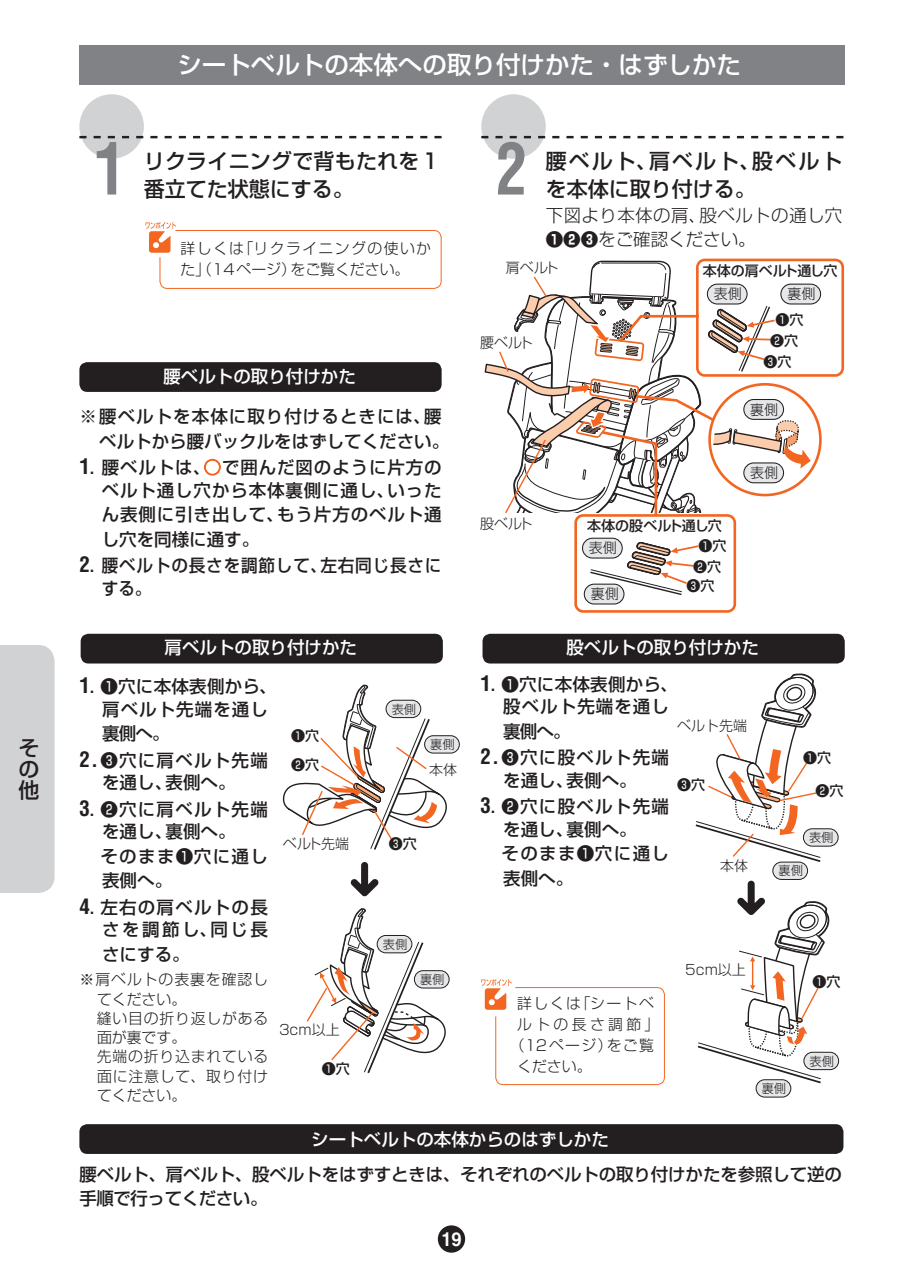
<style>
.page{position:relative;width:903px;height:1275px;background:#fff}
.page>*{position:absolute;margin:0;border:0;box-sizing:border-box;transform-origin:0 0}
.t1{font:700 condensed 70px "Helvetica LT Std";color:#808285;scale:.9 1}
.t2{font:500 24.5px "Shin Go Pro";color:#fff}
.t3{font:500 21px/21px "Shin Go Pro";letter-spacing:.01em;color:#231f20;text-align:justify}
.t4{font:500 21px/28px "Shin Go Pro";letter-spacing:.095em;color:#231f20}
.t5{font:700 19.25px "Helvetica LT Std";color:#fff;scale:.95 1}
.t6{font:500 17.5px/22.8px "Shin Go Pro";letter-spacing:.05em;color:#231f20}
.t7{font:500 17.5px/22.8px "Shin Go Pro";letter-spacing:.07em;color:#231f20}
.t8{font:500 17.5px/24.5px "Shin Go Pro";letter-spacing:-.01em;color:#231f20}
.t9{font:500 17.5px "Shin Go Pro";color:#fff}
.t10{font:500 17.5px/24.5px "Shin Go Pro";color:#231f20}
.t11{font:300 17.5px/24.5px "Shin Go Pro";letter-spacing:.025em;color:#231f20}
.t12{font:500 17.5px/24.5px "Shin Go Pro";letter-spacing:.08em;color:#231f20}
.t13{font:300 14.88px/19.2px "Shin Go Pro";letter-spacing:.055em;color:#231f20}
.t14{font:300 14.88px/21px "Shin Go Pro";letter-spacing:.095em;color:#231f20}
.t15{font:300 14.88px "Shin Go Pro";letter-spacing:.085em;color:#231f20}
.t16{font:300 14.88px "Shin Go Pro";letter-spacing:.225em;color:#231f20}
.t17{font:300 14px "Shin Go Pro";color:#231f20}
.t18{font:500 14px/29.4px "Shin Go Pro";color:#231f20}
.t19{font:300 12.25px "Shin Go Pro";color:#231f20}
.s1{font-family:"Helvetica LT Std";font-weight:700;font-stretch:condensed;font-size:21px}
.s2{font-weight:700}
</style>
<div class="page">
<div style="left:0;top:645px;width:55px;height:248px;background:#d1d2d4"></div>
<div style="left:79px;top:1124px;width:764px;height:30px;background:#231f20;border-radius:8px"></div>
<div style="left:438px;top:1225px;width:27px;height:28px;background:#231f20;border-radius:50%"></div>
<div style="left:80px;top:95px;width:63px;height:63px;background:#d1d2d4;border-radius:50%"></div>
<div style="left:79px;top:94px;width:65px;height:65px;border:2px solid #d1d2d4;border-radius:50%"></div>
<svg style="left:79px;top:136px;width:363px;height:2px"></svg>
<div style="left:781px;top:284px;width:39px;height:20px;background:#e6e7e9;border-radius:10px"></div>
<div style="left:780px;top:284px;width:41px;height:20px;border:1px solid #231f20;border-radius:10px"></div>
<div style="left:584px;top:584px;width:40px;height:20px;background:#e6e7e9;border-radius:10px"></div>
<div style="left:584px;top:584px;width:40px;height:20px;border:1px solid #231f20;border-radius:10px"></div>
<svg style="left:582px;top:538px;width:40px;height:20px"></svg>
<div style="left:582px;top:538px;width:41px;height:21px;border:1px solid #231f20;border-radius:10px"></div>
<svg style="left:589px;top:540px;width:110px;height:56px"></svg>
<div style="left:696px;top:259px;width:148px;height:118px;border:3px solid #f36621;border-radius:7px"></div>
<div style="left:574px;top:514px;width:162px;height:99px;border:3px solid #f36621;border-radius:7px"></div>
<svg style="left:484px;top:258px;width:327px;height:260px"></svg>
<div style="left:79px;top:362px;width:363px;height:30px;background:#231f20;border-radius:8px"></div>
<svg style="left:204px;top:458px;width:17px;height:18px"></svg>
<svg style="left:145px;top:222px;width:297px;height:67px"></svg>
<div style="left:79px;top:45px;width:766px;height:39px;background:#808285"></div>
<div style="left:425px;top:736px;width:34px;height:17px;background:#e6e7e9;border-radius:9px"></div>
<div style="left:424px;top:735px;width:36px;height:18px;border:1px solid #231f20;border-radius:9px"></div>
<svg style="left:306px;top:908px;width:141px;height:166px"></svg>
<div style="left:414px;top:971px;width:35px;height:17px;background:#e6e7e9;border-radius:9px"></div>
<div style="left:414px;top:970px;width:35px;height:18px;border:1px solid #231f20;border-radius:9px"></div>
<div style="left:377px;top:935px;width:35px;height:18px;background:#e6e7e9;border-radius:9px"></div>
<div style="left:377px;top:935px;width:35px;height:18px;border:1px solid #231f20;border-radius:9px"></div>
<svg style="left:282px;top:685px;width:166px;height:211px"></svg>
<div style="left:773px;top:862px;width:34px;height:17px;background:#e6e7e9;border-radius:9px"></div>
<div style="left:772px;top:862px;width:36px;height:18px;border:1px solid #231f20;border-radius:9px"></div>
<div style="left:803px;top:829px;width:35px;height:17px;background:#e6e7e9;border-radius:9px"></div>
<div style="left:803px;top:828px;width:35px;height:19px;border:1px solid #231f20;border-radius:9px"></div>
<svg style="left:695px;top:673px;width:127px;height:190px"></svg>
<svg style="left:697px;top:881px;width:137px;height:204px"></svg>
<div style="left:756px;top:1080px;width:35px;height:17px;background:#e6e7e9;border-radius:9px"></div>
<div style="left:756px;top:1079px;width:35px;height:18px;border:1px solid #231f20;border-radius:9px"></div>
<div style="left:804px;top:1052px;width:34px;height:18px;background:#e6e7e9;border-radius:9px"></div>
<div style="left:803px;top:1052px;width:36px;height:18px;border:1px solid #231f20;border-radius:9px"></div>
<svg style="left:481px;top:979px;width:184px;height:106px"></svg>
<div style="left:81px;top:634px;width:362px;height:29px;background:#231f20;border-radius:8px"></div>
<div style="left:482px;top:634px;width:363px;height:29px;background:#231f20;border-radius:8px"></div>
<div style="left:482px;top:95px;width:63px;height:63px;background:#d1d2d4;border-radius:50%"></div>
<div style="left:481px;top:94px;width:65px;height:65px;border:2px solid #d1d2d4;border-radius:50%"></div>
<svg style="left:481px;top:136px;width:362px;height:2px"></svg>
<p class="t3" style="left:19px;top:735px;width:22px">その他</p>
<h2 class="t2" style="left:177px;top:44px;width:565px">シートベルトの本体への取り付けかた・はずしかた</h2>
<h1 class="t1" style="left:94px;top:125px;width:36px">1</h1>
<p class="t3" style="left:144px;top:144px;width:298px;line-height:28px">リクライニングで背もたれを１番立てた状態にする。</p>
<p class="t14" style="left:180px;top:236px;width:252px">詳しくは「リクライニングの使いかた」（14ページ）をご覧ください。</p>
<p class="t9" style="left:163px;top:362px;width:194px">腰ベルトの取り付けかた</p>
<p class="t10" style="left:99px;top:402px;width:351px;text-indent:-20px">※腰ベルトを本体に取り付けるときには、腰ベルトから腰バックルをはずしてください。</p>
<p class="t6" style="left:79px;top:454px;width:364px;text-align:right"><span class="s1">1</span>. 腰ベルトは、 で囲んだ図のように片方のベルト通し穴から本体裏側に通し、いった</p>
<p class="t6" style="left:102px;top:500px;width:341px;line-height:24.5px">ん表側に引き出して、もう片方のベルト通し穴を同様に通す。</p>
<p class="t6" style="left:102px;top:552px;width:341px;text-indent:-22px"><span class="s1">2</span>. 腰ベルトの長さを調節して、左右同じ長さにする。</p>
<h1 class="t1" style="left:496px;top:125px;width:36px">2</h1>
<p class="t4" style="left:546px;top:144px;width:298px">腰ベルト、肩ベルト、股ベルトを本体に取り付ける。</p>
<p class="t11" style="left:546px;top:201px;width:298px">下図より本体の肩、股ベルトの通し穴<br><span class="s2">❶❷❸</span>をご確認ください。</p>
<p class="t17" style="left:506px;top:256px;width:54px">肩ベルト</p>
<p class="t18" style="left:703px;top:255px;width:136px">本体の肩ベルト通し穴</p>
<p class="t17" style="left:714px;top:283px;width:29px">表側</p>
<p class="t17" style="left:787px;top:283px;width:29px">裏側</p>
<p class="t18" style="left:775px;top:303px;width:29px">❶穴</p>
<p class="t17" style="left:480px;top:332px;width:54px">腰ベルト</p>
<p class="t18" style="left:770px;top:324px;width:29px">❷穴</p>
<p class="t18" style="left:763px;top:345px;width:29px">❸穴</p>
<p class="t17" style="left:750px;top:398px;width:29px">裏側</p>
<p class="t17" style="left:750px;top:461px;width:29px">表側</p>
<p class="t17" style="left:480px;top:512px;width:54px">股ベルト</p>
<p class="t18" style="left:587px;top:510px;width:136px">本体の股ベルト通し穴</p>
<p class="t17" style="left:589px;top:537px;width:29px">表側</p>
<p class="t17" style="left:591px;top:583px;width:29px">裏側</p>
<p class="t18" style="left:698px;top:529px;width:29px">❶穴</p>
<p class="t18" style="left:687px;top:569px;width:29px">❸穴</p>
<p class="t18" style="left:693px;top:550px;width:29px">❷穴</p>
<p class="t9" style="left:165px;top:633px;width:194px">肩ベルトの取り付けかた</p>
<p class="t9" style="left:566px;top:633px;width:194px">股ベルトの取り付けかた</p>
<p class="t6" style="left:102px;top:673px;width:176px;text-indent:-23px"><span class="s1">1</span>. ❶穴に本体表側から、肩ベルト先端を通し</p>
<p class="t7" style="left:79px;top:718px;width:190px;line-height:26.2px;text-indent:23px">裏側へ。<br><span class="s1">2.</span>❸穴に肩ベルト先端</p>
<p class="t6" style="left:102px;top:769px;width:135px">を通し、表側へ。</p>
<p class="t7" style="left:79px;top:795px;width:190px;text-align:center"><span class="s1">3</span>. ❷穴に肩ベルト先端を通し、裏側へ。</p>
<p class="t12" style="left:100px;top:842px;width:169px">そのまま❶穴に通し表側へ。</p>
<p class="t7" style="left:79px;top:893px;width:190px;text-align:right"><span class="s1">4</span>. 左右の肩ベルトの長さを調節し、同じ長</p>
<p class="t6" style="left:102px;top:941px;width:89px">さにする。</p>
<p class="t13" style="left:97px;top:968px;width:173px;text-indent:-17px">※肩ベルトの表裏を確認してください。<br>縫い目の折り返しがある面が裏です。<br>先端の折り込まれている面に注意して、取り付けてください。</p>
<p class="t18" style="left:291px;top:719px;width:30px">❶穴<br>❷穴</p>
<p class="t19" style="left:392px;top:699px;width:26px">表側</p>
<p class="t19" style="left:430px;top:734px;width:26px">裏側</p>
<p class="t17" style="left:429px;top:758px;width:29px">本体</p>
<p class="t17" style="left:283px;top:832px;width:68px">ベルト先端</p>
<p class="t18" style="left:389px;top:827px;width:29px">❸穴</p>
<p class="t19" style="left:383px;top:934px;width:26px">表側</p>
<p class="t17" style="left:279px;top:1018px;width:62px">3cm以上</p>
<p class="t18" style="left:322px;top:1052px;width:29px">❶穴</p>
<p class="t19" style="left:420px;top:969px;width:26px">裏側</p>
<p class="t6" style="left:503px;top:670px;width:176px;text-indent:-23px"><span class="s1">1</span>. ❶穴に本体表側から、股ベルト先端を通し</p>
<p class="t7" style="left:480px;top:716px;width:190px;line-height:26.2px;text-indent:23px">裏側へ。<br><span class="s1">2.</span>❸穴に股ベルト先端</p>
<p class="t6" style="left:503px;top:767px;width:135px">を通し、表側へ。</p>
<p class="t7" style="left:480px;top:793px;width:190px;text-align:center"><span class="s1">3</span>. ❷穴に股ベルト先端を通し、裏側へ。</p>
<p class="t12" style="left:501px;top:839px;width:169px">そのまま❶穴に通し表側へ。</p>
<p class="t17" style="left:677px;top:714px;width:71px">ベルト先端</p>
<p class="t18" style="left:677px;top:768px;width:29px">❸穴</p>
<p class="t17" style="left:720px;top:854px;width:29px">本体</p>
<p class="t14" style="left:517px;top:991px;width:138px">詳しくは「シートベ</p>
<p class="t16" style="left:517px;top:1012px;width:144px">ルトの長さ調節」</p>
<p class="t15" style="left:510px;top:1033px;width:146px">（12ページ）をご覧</p>
<p class="t13" style="left:517px;top:1055px;width:76px">ください。</p>
<p class="t17" style="left:685px;top:959px;width:62px">5cm以上</p>
<p class="t9" style="left:311px;top:1125px;width:299px">シートベルトの本体からのはずしかた</p>
<p class="t18" style="left:803px;top:741px;width:29px">❶穴</p>
<p class="t18" style="left:815px;top:775px;width:29px">❷穴</p>
<p class="t19" style="left:809px;top:827px;width:26px">表側</p>
<p class="t19" style="left:778px;top:861px;width:26px">裏側</p>
<p class="t18" style="left:812px;top:965px;width:29px">❶穴</p>
<p class="t19" style="left:762px;top:1078px;width:26px">裏側</p>
<p class="t19" style="left:809px;top:1051px;width:26px">表側</p>
<p class="t8" style="left:79px;top:1160px;width:764px">腰ベルト、肩ベルト、股ベルトをはずすときは、それぞれのベルトの取り付けかたを参照して逆の手順で行ってください。</p>
<p class="t5" style="left:441px;top:1227px;width:11px">19</p>
</div>
